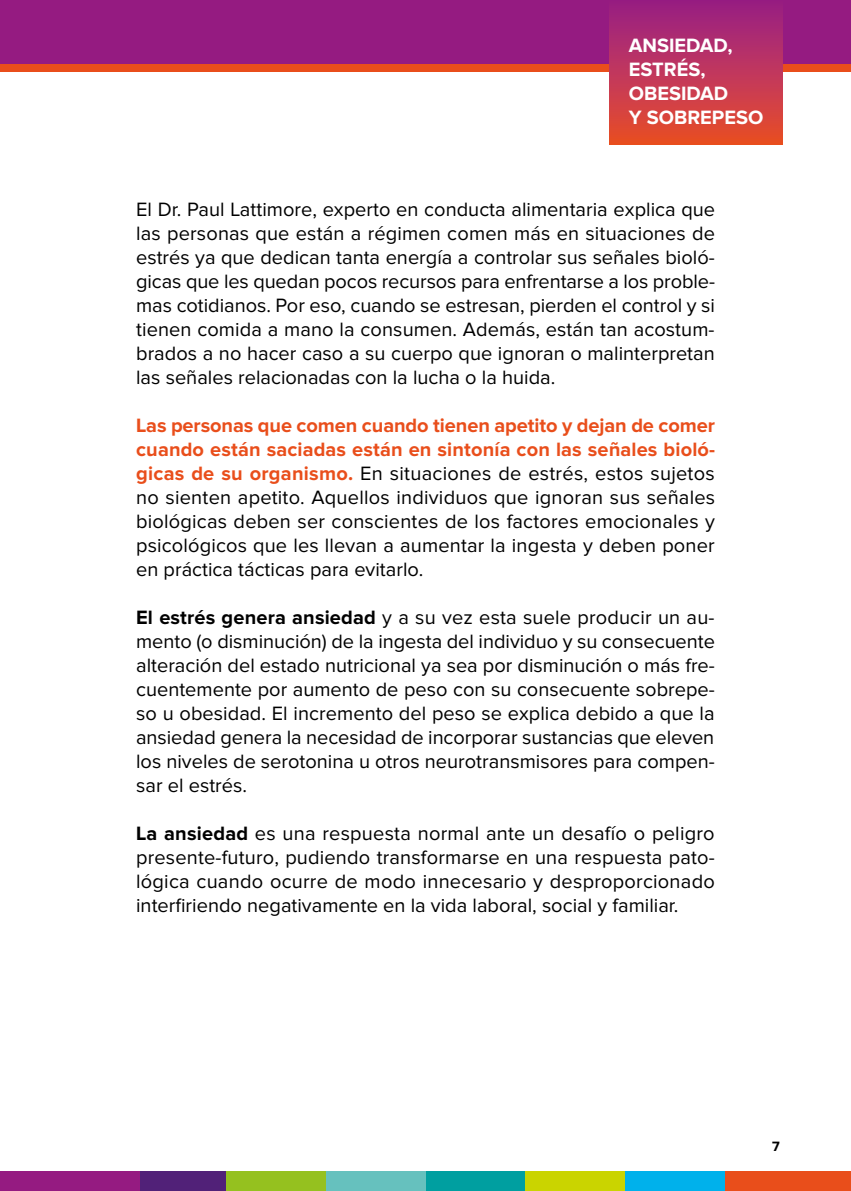
<style>
.page{position:relative;width:851px;height:1191px;background:#fff}
.page>*{position:absolute;margin:0;border:0;box-sizing:border-box;transform-origin:0 0}
.t1{font:20px/24px "Proxima Nova";color:#000;text-align:justify}
.t2{font:700 20px/24px "Proxima Nova";color:#fff}
.t3{font:700 14px "Proxima Nova";color:#000}
.s1{font-weight:700;color:#e94e1b}
.s2{font-weight:700}
</style>
<div class="page">
<div style="left:711px;top:1171px;width:139px;height:20px;background:#e94e1b"></div>
<div style="left:625px;top:1171px;width:100px;height:20px;background:#00b1eb"></div>
<div style="left:525px;top:1171px;width:100px;height:20px;background:#cad400"></div>
<div style="left:425px;top:1171px;width:100px;height:20px;background:#009fa0"></div>
<div style="left:126px;top:1171px;width:99px;height:20px;background:#512178"></div>
<div style="left:0;top:1171px;width:140px;height:20px;background:#951b81"></div>
<div style="left:325px;top:1171px;width:100px;height:20px;background:#66c1be"></div>
<div style="left:225px;top:1171px;width:100px;height:20px;background:#95c11f"></div>
<div style="left:0;top:0;width:850px;height:64px;background:#951b81"></div>
<div style="left:0;top:64px;width:850px;height:8px;background:#e94e1b"></div>
<div style="left:609px;top:0;width:173px;height:144px;background:linear-gradient(to bottom,#971e89,#e84e2a)"></div>
<p class="t2" style="left:628px;top:34px;width:136px">ANSIEDAD,<br>ESTRÉS,<br>OBESIDAD<br>Y SOBREPESO</p>
<p class="t1" style="left:136px;top:198px;width:580px">El Dr. Paul Lattimore, experto en conducta alimentaria explica que las personas que están a régimen comen más en situaciones de estrés ya que dedican tanta energía a controlar sus señales bioló&shy;gicas que les quedan pocos recursos para enfrentarse a los proble&shy;mas cotidianos. Por eso, cuando se estresan, pierden el control y si tienen comida a mano la consumen. Además, están tan acostum&shy;brados a no hacer caso a su cuerpo que ignoran o malinterpretan las señales relacionadas con la lucha o la huida.</p>
<p class="t1" style="left:136px;top:414px;width:580px"><span class="s1">Las personas que comen cuando tienen apetito y dejan de comer cuando están saciadas están en sintonía con las señales bioló&shy;gicas de su organismo.</span> En situaciones de estrés, estos sujetos no sienten apetito. Aquellos individuos que ignoran sus señales biológicas deben ser conscientes de los factores emocionales y psicológicos que les llevan a aumentar la ingesta y deben poner en práctica tácticas para evitarlo.</p>
<p class="t1" style="left:136px;top:606px;width:580px"><span class="s2">El estrés genera ansiedad</span> y a su vez esta suele producir un au&shy;mento (o disminución) de la ingesta del individuo y su consecuente alteración del estado nutricional ya sea por disminución o más fre&shy;cuentemente por aumento de peso con su consecuente sobrepe&shy;so u obesidad. El incremento del peso se explica debido a que la ansiedad genera la necesidad de incorporar sustancias que eleven los niveles de serotonina u otros neurotransmisores para compen&shy;sar el estrés.</p>
<p class="t1" style="left:136px;top:822px;width:580px"><span class="s2">La ansiedad</span> es una respuesta normal ante un desafío o peligro presente-futuro, pudiendo transformarse en una respuesta pato&shy;lógica cuando ocurre de modo innecesario y desproporcionado interfiriendo negativamente en la vida laboral, social y familiar.</p>
<p class="t3" style="left:772px;top:1140px;width:9px">7</p>
</div>
